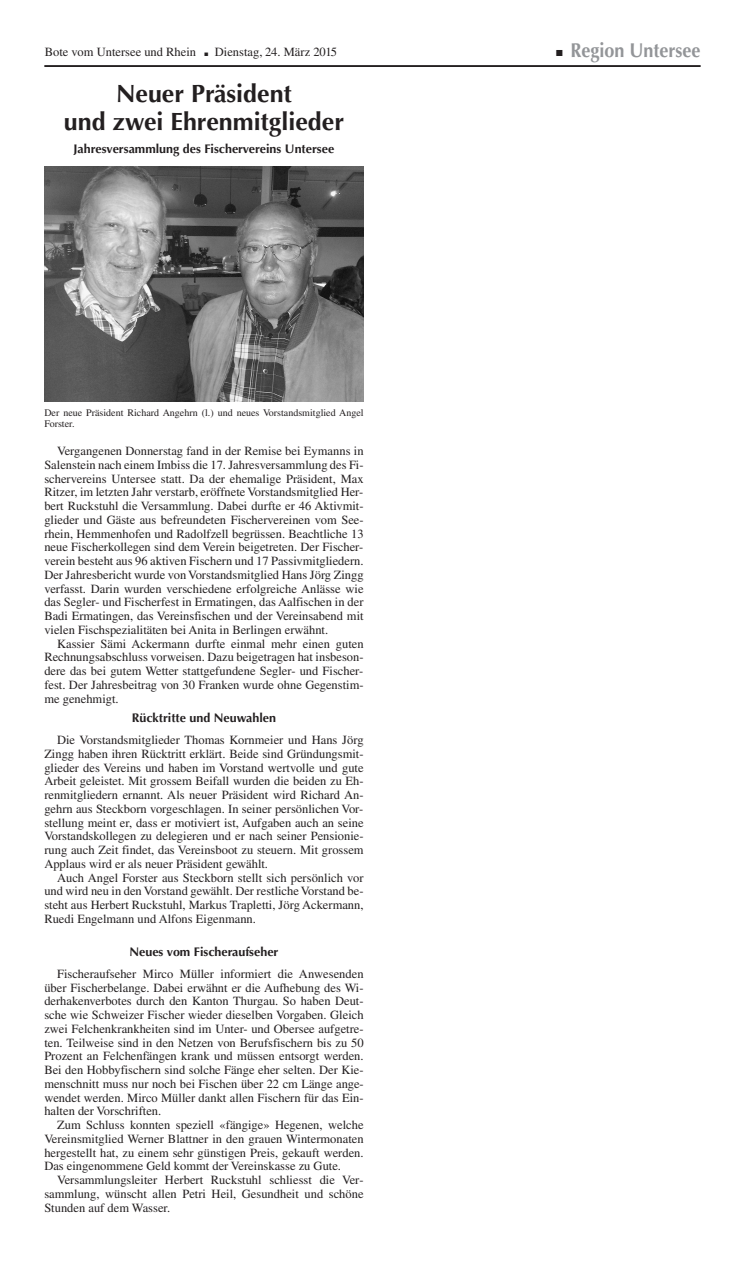
<style>
.page{position:relative;width:745px;height:1276px;background:#fff}
.page>*{position:absolute;margin:0;border:0;box-sizing:border-box;transform-origin:0 0}
.t1{font:700 25px/27.5px "Optima LT Std";color:#231f20;text-align:center}
.t2{font:700 20px "Optima LT Std";color:#939598;scale:.9 1}
.t3{font:12.5px/13.8px "Times LT Std";color:#231f20;text-align:justify}
.t4{font:700 12.5px "Optima LT Std";color:#231f20}
.t5{font:10px/11.2px "Times LT Std";color:#231f20}
.s1{color:#231f20}
</style>
<div class="page">
<hr style="left:44px;top:65px;width:656px;height:2px;background:#231f20">
<img style="left:44px;top:166px;width:319px;height:236px">
<p class="t3" style="left:45px;top:47px;width:153px">Bote vom Untersee und Rhein</p>
<p class="t3" style="left:204px;top:47px;width:134px">■ Dienstag, 24. März 2015</p>
<h2 class="t2" style="left:556px;top:42px;width:162px"><span class="s1">■</span> Region Untersee</h2>
<h1 class="t1" style="left:64px;top:82px;width:281px">Neuer Präsident<br>und zwei Ehrenmitglieder</h1>
<p class="t4" style="left:74px;top:143px;width:262px">Jahresversammlung des Fischervereins Untersee</p>
<p class="t5" style="left:44px;top:409px;width:320px">Der neue Präsident Richard Angehrn (l.) und neues Vorstandsmitglied Angel<br>Forster.</p>
<p class="t3" style="left:44px;top:446px;width:320px;text-indent:13px">Vergangenen Donnerstag fand in der Remise bei Eymanns in Salenstein nach einem Imbiss die 17. Jahresversammlung des Fi&shy;schervereins Untersee statt. Da der ehemalige Präsident, Max Ritzer, im letzten Jahr verstarb, eröffnete Vorstandsmitglied Her&shy;bert Ruckstuhl die Versammlung. Dabei durfte er 46 Aktivmit&shy;glieder und Gäste aus befreundeten Fischervereinen vom See&shy;rhein, Hemmenhofen und Radolfzell begrüssen. Beachtliche 13 neue Fischerkollegen sind dem Verein beigetreten. Der Fischer&shy;verein besteht aus 96 aktiven Fischern und 17 Passivmitgliedern.<br>Der Jahresbericht wurde von Vorstandsmitglied Hans Jörg Zingg verfasst. Darin wurden verschiedene erfolgreiche Anlässe wie das Segler- und Fischerfest in Ermatingen, das Aalfischen in der Badi Ermatingen, das Vereinsfischen und der Vereinsabend mit vielen Fischspezialitäten bei Anita in Berlingen erwähnt.</p>
<p class="t3" style="left:44px;top:638px;width:320px;text-indent:13px">Kassier Sämi Ackermann durfte einmal mehr einen guten Rechnungsabschluss vorweisen. Dazu beigetragen hat insbeson&shy;dere das bei gutem Wetter stattgefundene Segler- und Fischer&shy;fest. Der Jahresbeitrag von 30 Franken wurde ohne Gegenstim&shy;me genehmigt.</p>
<p class="t4" style="left:132px;top:713px;width:146px">Rücktritte und Neuwahlen</p>
<p class="t3" style="left:44px;top:735px;width:320px;text-indent:13px">Die Vorstandsmitglieder Thomas Kornmeier und Hans Jörg Zingg haben ihren Rücktritt erklärt. Beide sind Gründungsmit&shy;glieder des Vereins und haben im Vorstand wertvolle und gute Arbeit geleistet. Mit grossem Beifall wurden die beiden zu Eh&shy;renmitgliedern ernannt. Als neuer Präsident wird Richard An&shy;gehrn aus Steckborn vorgeschlagen. In seiner persönlichen Vor&shy;stellung meint er, dass er motiviert ist, Aufgaben auch an seine Vorstandskollegen zu delegieren und er nach seiner Pensionie&shy;rung auch Zeit findet, das Vereinsboot zu steuern. Mit grossem Applaus wird er als neuer Präsident gewählt.</p>
<p class="t3" style="left:44px;top:872px;width:320px;text-indent:13px">Auch Angel Forster aus Steckborn stellt sich persönlich vor und wird neu in den Vorstand gewählt. Der restliche Vorstand be&shy;steht aus Herbert Ruckstuhl, Markus Trapletti, Jörg Ackermann, Ruedi Engelmann und Alfons Eigenmann.</p>
<p class="t4" style="left:129px;top:946px;width:150px">Neues vom Fischeraufseher</p>
<p class="t3" style="left:44px;top:968px;width:320px;text-indent:13px">Fischeraufseher Mirco Müller informiert die Anwesenden über Fischerbelange. Dabei erwähnt er die Aufhebung des Wi&shy;derhakenverbotes durch den Kanton Thurgau. So haben Deut&shy;sche wie Schweizer Fischer wieder dieselben Vorgaben. Gleich zwei Felchenkrankheiten sind im Unter- und Obersee aufgetre&shy;ten. Teilweise sind in den Netzen von Berufsfischern bis zu 50<br>Prozent an Felchenfängen krank und müssen entsorgt werden.<br>Bei den Hobbyfischern sind solche Fänge eher selten. Der Kie&shy;menschnitt muss nur noch bei Fischen über 22 cm Länge ange&shy;wendet werden. Mirco Müller dankt allen Fischern für das Ein&shy;halten der Vorschriften.</p>
<p class="t3" style="left:44px;top:1120px;width:320px;text-indent:13px">Zum Schluss konnten speziell «fängige» Hegenen, welche Vereinsmitglied Werner Blattner in den grauen Wintermonaten hergestellt hat, zu einem sehr günstigen Preis, gekauft werden.<br>Das eingenommene Geld kommt der Vereinskasse zu Gute.</p>
<p class="t3" style="left:44px;top:1175px;width:320px;text-indent:13px">Versammlungsleiter Herbert Ruckstuhl schliesst die Ver&shy;sammlung, wünscht allen Petri Heil, Gesundheit und schöne Stunden auf dem Wasser.</p>
</div>
